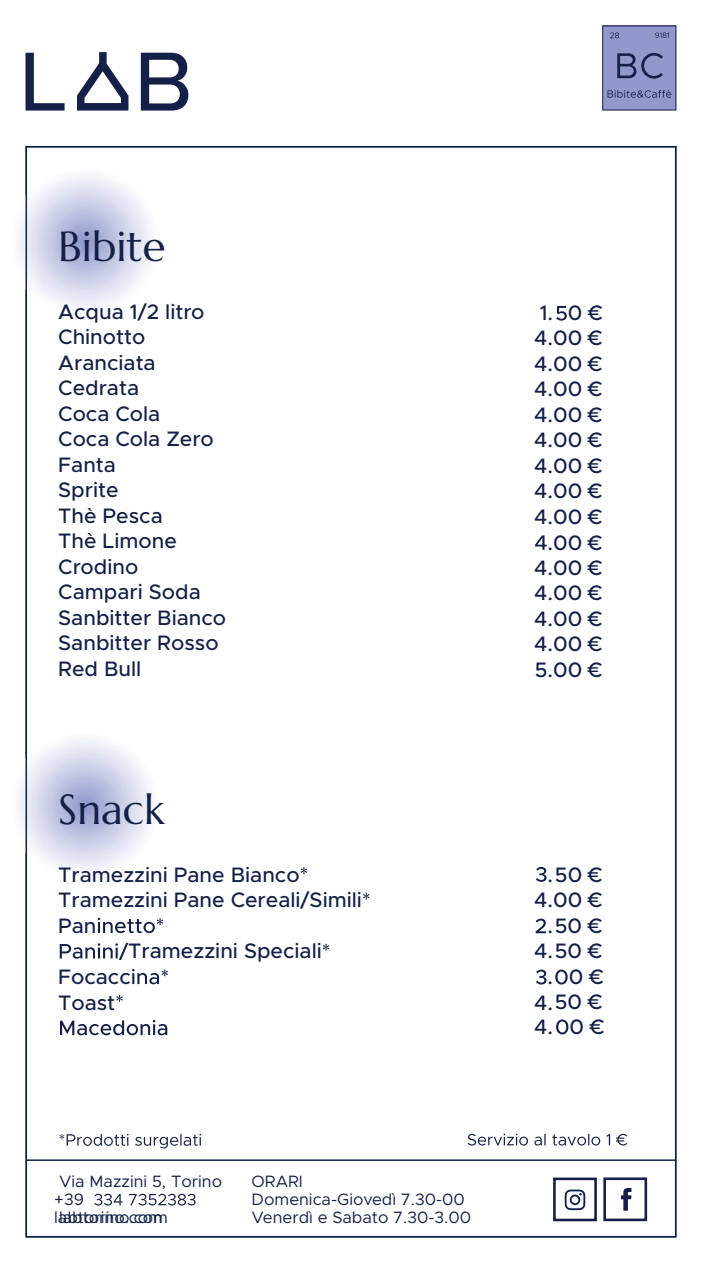
<style>
.page{position:relative;width:702px;height:1263px;background:#fff}
.page>*{position:absolute;margin:0;border:0;box-sizing:border-box;transform-origin:0 0}
.t1{font:42px "Marcellus";color:#142048}
.t2{font:500 21px/25.5px "Metropolis";color:#142048;text-align:right}
.t3{font:16.5px/18.5px "Metropolis";color:#142048}
</style>
<div class="page">
<div style="left:553px;top:1177px;width:44px;height:44px;border:3px solid #131f46"></div>
<svg style="left:564px;top:1189px;width:21px;height:21px"></svg>
<div style="left:603px;top:1177px;width:44px;height:44px;border:3px solid #131f46"></div>
<svg style="left:621px;top:1188px;width:10px;height:23px"></svg>
<svg style="left:94px;top:1194px;width:102px;height:11px"></svg>
<svg style="left:26px;top:53px;width:39px;height:58px"></svg>
<svg style="left:141px;top:53px;width:47px;height:58px"></svg>
<svg style="left:77px;top:52px;width:51px;height:59px"></svg>
<hr style="left:27px;top:1159px;width:649px;height:2px;background:#142048">
<svg style="left:556px;top:306px;width:10px;height:15px"></svg>
<svg style="left:535px;top:535px;width:11px;height:15px"></svg>
<svg style="left:535px;top:918px;width:11px;height:15px"></svg>
<svg style="left:536px;top:969px;width:10px;height:15px"></svg>
<svg style="left:555px;top:969px;width:12px;height:15px"></svg>
<svg style="left:301px;top:867px;width:6px;height:7px"></svg>
<svg style="left:363px;top:893px;width:6px;height:7px"></svg>
<svg style="left:98px;top:918px;width:65px;height:15px"></svg>
<svg style="left:60px;top:943px;width:68px;height:17px"></svg>
<svg style="left:323px;top:944px;width:6px;height:7px"></svg>
<svg style="left:132px;top:969px;width:36px;height:15px"></svg>
<svg style="left:116px;top:995px;width:7px;height:7px"></svg>
<svg style="left:60px;top:1020px;width:107px;height:15px"></svg>
<svg style="left:602px;top:25px;width:74px;height:86px;background:#8288b9"></svg>
<svg style="left:556px;top:1019px;width:12px;height:15px"></svg>
<svg style="left:467px;top:1133px;width:160px;height:12px"></svg>
<svg style="left:59px;top:1134px;width:142px;height:14px"></svg>
<svg style="left:536px;top:867px;width:10px;height:15px"></svg>
<h1 class="t1" style="left:58px;top:220px;width:109px">Bibite</h1>
<p class="t2" style="left:58px;top:299px;width:169px;text-align:left">Acqua 1/2 litro<br>Chinotto<br>Aranciata<br>Cedrata<br>Coca Cola<br>Coca Cola Zero<br>Fanta<br>Sprite<br>Thè Pesca<br>Thè Limone<br>Crodino<br>Campari Soda<br>Sanbitter Bianco<br>Sanbitter Rosso<br>Red Bull</p>
<p class="t2" style="left:534px;top:300px;width:70px">1. 0 €<br>4.00 €<br>4.00 €<br>4.00 €<br>4.00 €<br>4.00 €<br>4.00 €<br>4.00 €<br>4.00 € .00 €<br>4.00 €<br>4.00 €<br>4.00 €<br>4.00 €<br>5.00 €</p>
<h1 class="t1" style="left:58px;top:783px;width:108px">Snack</h1>
<p class="t2" style="left:58px;top:862px;width:243px">Tramezzini Pane Bianco</p>
<p class="t2" style="left:58px;top:887px;width:305px">Tramezzini Pane Cereali/Simili</p>
<p class="t2" style="left:58px;top:913px;width:40px">Pan</p>
<p class="t2" style="left:128px;top:938px;width:195px">Tramezzini Speciali</p>
<p class="t2" style="left:58px;top:964px;width:74px">Focacc</p>
<p class="t2" style="left:58px;top:989px;width:59px">Toast</p>
<p class="t3" style="left:54px;top:1171px;width:169px">Via Mazzini 5, Torino +39<br>labtorino.com</p>
<p class="t3" style="left:251px;top:1171px;width:53px">ORARI</p>
<p class="t3" style="left:251px;top:1190px;width:215px">Domenica-Giovedì 7.30-00</p>
<p class="t3" style="left:54px;top:1208px;width:110px">labtorino.com</p>
<p class="t3" style="left:251px;top:1208px;width:221px">Venerdì e Sabato 7.30-3.00</p>
<p class="t2" style="left:534px;top:862px;width:71px">.50 €<br>4.00 € .50 €<br>4.50 € . 0 €<br>4.50 €</p>
<p class="t2" style="left:534px;top:1014px;width:72px">4. 0 €</p>
</div>
